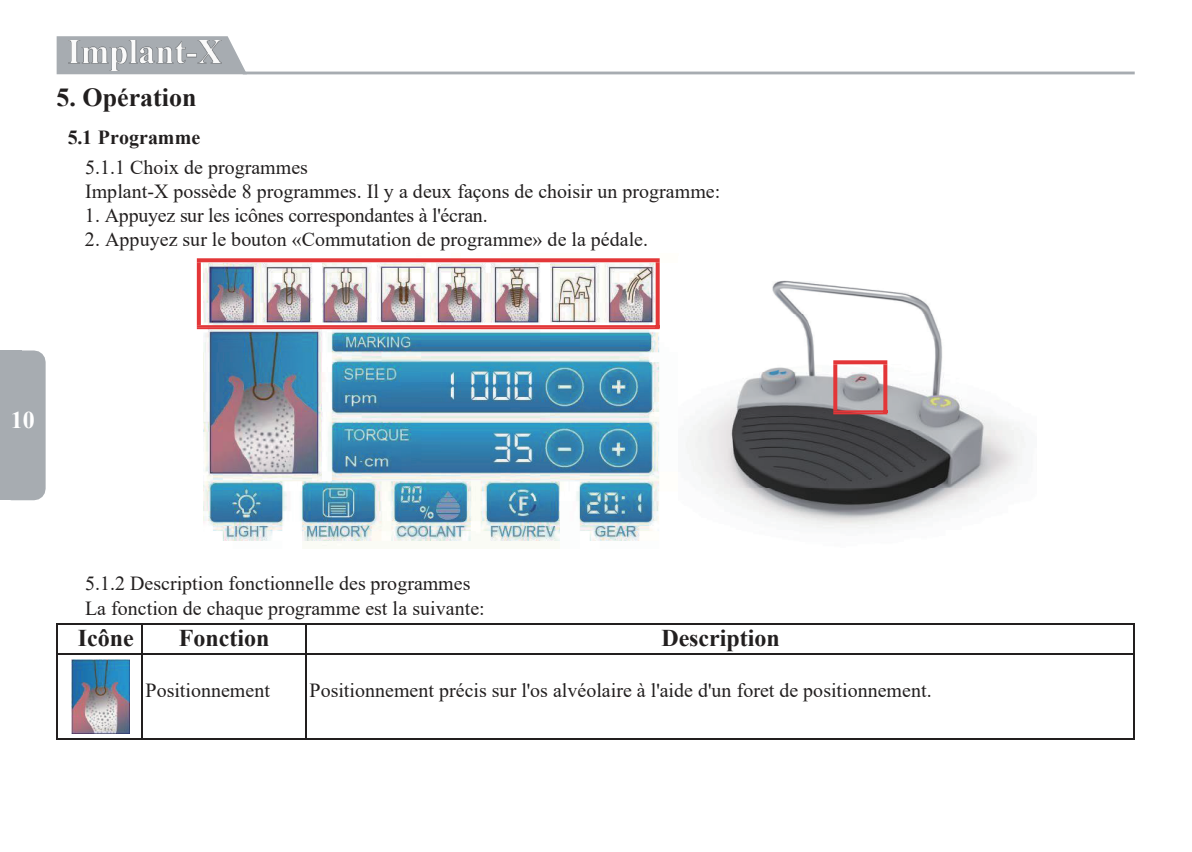
<style>
.page{position:relative;width:1192px;height:852px;background:#fff}
.page>*{position:absolute;margin:0;border:0;box-sizing:border-box;transform-origin:0 0}
.t1{font:700 26px "Times New Roman";color:#221f1f}
.t2{font:700 24px "Times New Roman";color:#221f1f}
.t3{font:700 24px "Times New Roman";color:#fff}
.t4{font:20px/24px "Times New Roman";color:#221f1f}
.t5{font:700 20px "Times New Roman";letter-spacing:.005em;color:#221f1f}
</style>
<div class="page">
<svg style="left:57px;top:36px;width:188px;height:38px"></svg>
<hr style="left:243px;top:71px;width:891px;height:3px;background:#a7acb1">
<img style="left:69px;top:41px;width:152px;height:30px">
<div style="left:21px;top:350px;width:25px;height:150px;background:#a7acb1"></div>
<div style="left:0;top:350px;width:21px;height:150px;background:#a7acb1"></div>
<img style="left:203px;top:258px;width:457px;height:288px">
<img style="left:683px;top:280px;width:342px;height:249px">
<hr style="left:197px;top:327px;width:462px;height:2px;background:#e33638">
<hr style="left:197px;top:325px;width:458px;height:2px;background:#e33638">
<svg style="left:197px;top:262px;width:4px;height:63px"></svg>
<svg style="left:197px;top:258px;width:462px;height:4px;fill:#e33638"></svg>
<svg style="left:655px;top:262px;width:4px;height:63px"></svg>
<hr style="left:833px;top:412px;width:54px;height:2px;background:#e33638">
<hr style="left:833px;top:410px;width:50px;height:2px;background:#e33638">
<svg style="left:833px;top:364px;width:4px;height:46px"></svg>
<svg style="left:833px;top:360px;width:54px;height:4px"></svg>
<svg style="left:883px;top:364px;width:4px;height:46px"></svg>
<hr style="left:58px;top:623px;width:83px;height:1px;background:#221f1f">
<hr style="left:143px;top:623px;width:162px;height:1px;background:#221f1f">
<hr style="left:307px;top:623px;width:826px;height:1px;background:#221f1f">
<hr style="left:141px;top:624px;width:2px;height:29px;background:#221f1f">
<hr style="left:305px;top:624px;width:2px;height:29px;background:#221f1f">
<svg style="left:57px;top:623px;width:1px;height:31px"></svg>
<hr style="left:58px;top:653px;width:83px;height:1px;background:#221f1f">
<hr style="left:143px;top:653px;width:162px;height:1px;background:#221f1f">
<hr style="left:307px;top:653px;width:826px;height:1px;background:#221f1f">
<svg style="left:1133px;top:623px;width:1px;height:31px"></svg>
<hr style="left:57px;top:654px;width:1px;height:83px;background:#221f1f">
<hr style="left:58px;top:737px;width:83px;height:1px;background:#221f1f">
<hr style="left:141px;top:654px;width:2px;height:83px;background:#221f1f">
<hr style="left:143px;top:737px;width:162px;height:1px;background:#221f1f">
<hr style="left:305px;top:654px;width:2px;height:83px;background:#221f1f">
<hr style="left:307px;top:737px;width:826px;height:1px;background:#221f1f">
<hr style="left:1133px;top:654px;width:1px;height:83px;background:#221f1f">
<img style="left:72px;top:659px;width:58px;height:74px">
<h1 class="t1" style="left:56px;top:79px;width:141px">5. Opération</h1>
<p class="t5" style="left:68px;top:123px;width:134px">5.1 Programme</p>
<p class="t4" style="left:85px;top:154px;width:636px">5.1.1 Choix de programmes<br>Implant-X possède 8 programmes. Il y a deux façons de choisir un programme:</p>
<p class="t4" style="left:85px;top:202px;width:404px">1. Appuyez sur les icônes correspondantes à l'écran.</p>
<p class="t4" style="left:85px;top:226px;width:564px">2. Appuyez sur le bouton «Commutation de programme» de la pédale.</p>
<p class="t3" style="left:11px;top:402px;width:25px">10</p>
<p class="t4" style="left:85px;top:570px;width:401px">5.1.2 Description fonctionnelle des programmes<br>La fonction de chaque programme est la suivante:</p>
<p class="t2" style="left:78px;top:620px;width:57px">Icône</p>
<p class="t2" style="left:179px;top:620px;width:92px">Fonction</p>
<p class="t2" style="left:661px;top:620px;width:120px">Description</p>
<p class="t4" style="left:145px;top:677px;width:126px">Positionnement</p>
<p class="t4" style="left:309px;top:677px;width:623px">Positionnement précis sur l'os alvéolaire à l'aide d'un foret de positionnement.</p>
</div>
